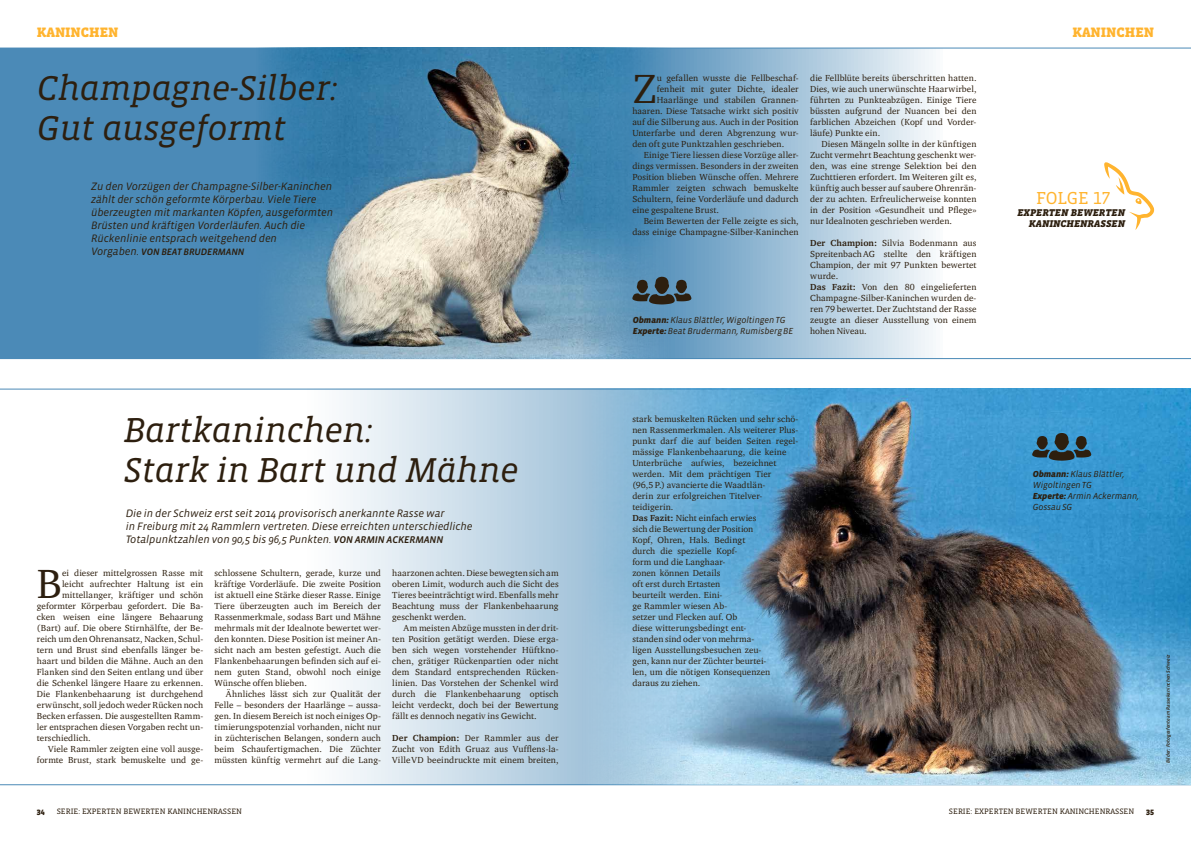
<style>
.page{position:relative;width:1191px;height:842px;background:#fff}
.page>*{position:absolute;margin:0;border:0;box-sizing:border-box;transform-origin:0 0}
.t1{font:41.8px "Charter ITC";color:#2d1f0f}
.t2{font:italic 35.3px/40px "Vista Slab OT";letter-spacing:-.02em;color:#2d1f0f}
.t3{font:17.8px "Vista Slab OT";letter-spacing:-.015em;color:#ffb42f}
.t4{font:900 14px "Vista Slab OT";color:#ffb42f}
.t5{font:italic 11px/13px "Vista Sans OT";letter-spacing:-.01em;color:#2d1f0f}
.t6{font:italic 900 10px/10.5px "Vista Slab OT";color:#2d1f0f;text-align:right}
.t7{font:italic 500 9.5px "Vista Sans OT";letter-spacing:-.01em;color:#2d1f0f}
.t8{font:9px/11px "Charter ITC";letter-spacing:.01em;color:#2d1f0f;text-align:justify}
.t9{font:italic 9px/11px "Vista Sans OT";letter-spacing:-.01em;color:#2d1f0f}
.t10{font:8px "Vista Slab OT";color:#2d1f0f}
.t11{font:900 8px "Vista Slab OT";color:#2d1f0f}
.t12{font:italic 500 5px "Vista Sans OT";color:#2d1f0f}
.s1{font-weight:400;font-size:11px}
.s2{font-weight:900}
.s3{font-weight:700}
.s4{font-weight:500;font-size:10px}
</style>
<div class="page">
<svg style="left:0;top:48px;width:943px;height:311px;background:#76a5c8"></svg>
<img style="left:253px;top:48px;width:475px;height:311px">
<svg style="left:303px;top:389px;width:274px;height:396px"></svg>
<img style="left:577px;top:389px;width:614px;height:396px">
<svg style="left:632px;top:277px;width:59px;height:27px;background:#455862"></svg>
<svg style="left:1104px;top:162px;width:50px;height:68px"></svg>
<svg style="left:1032px;top:433px;width:59px;height:28px;background:#345b6f"></svg>
<h3 class="t4" style="left:37px;top:25px;width:83px">KANINCHEN</h3>
<h3 class="t4" style="left:1072px;top:25px;width:83px">KANINCHEN</h3>
<h2 class="t2" style="left:37px;top:69px;width:302px">Champagne-Silber:<br>Gut ausgeformt</h2>
<p class="t5" style="left:91px;top:180px;width:244px">Zu den Vorzügen der Champagne-Silber-Kaninchen zählt der schön geformte Körperbau. Viele Tiere überzeugten mit markanten Köpfen, ausgeformten Brüsten und kräftigen Vorderläufen. Auch die Rückenlinie entsprach weitgehend den</p>
<p class="t7" style="left:91px;top:247px;width:155px"><span class="s1">Vorgaben.</span> VON BEAT BRUDERMANN</p>
<h1 class="t1" style="left:632px;top:62px;width:26px">Z</h1>
<p class="t8" style="left:657px;top:72px;width:143px">u gefallen wusste die Fellbeschaf-</p>
<p class="t8" style="left:657px;top:83px;width:143px">fenheit mit guter Dichte, idealer</p>
<p class="t8" style="left:657px;top:94px;width:143px">Haarlänge und stabilen Grannen-</p>
<p class="t8" style="left:632px;top:105px;width:168px">haaren. Diese Tatsache wirkt sich positiv</p>
<p class="t8" style="left:632px;top:116px;width:168px">auf die Silberung aus. Auch in der Position</p>
<p class="t8" style="left:632px;top:127px;width:168px">Unterfarbe und deren Abgrenzung wur-</p>
<p class="t8" style="left:632px;top:138px;width:153px">den oft gute Punktzahlen geschrieben.</p>
<p class="t8" style="left:643px;top:149px;width:156px">Einige Tiere liessen diese Vorzüge aller-</p>
<p class="t8" style="left:632px;top:160px;width:168px">dings vermissen. Besonders in der zweiten</p>
<p class="t8" style="left:632px;top:171px;width:168px">Position blieben Wünsche offen. Mehrere</p>
<p class="t8" style="left:632px;top:182px;width:168px">Rammler zeigten schwach bemuskelte</p>
<p class="t8" style="left:632px;top:193px;width:168px">Schultern, feine Vorderläufe und dadurch</p>
<p class="t8" style="left:632px;top:204px;width:88px">eine gespaltene Brust.</p>
<p class="t8" style="left:643px;top:215px;width:156px">Beim Bewerten der Felle zeigte es sich,</p>
<p class="t8" style="left:632px;top:226px;width:168px">dass einige Champagne-Silber-Kaninchen</p>
<p class="t9" style="left:633px;top:314px;width:162px"><span class="s2">Obmann:</span> Klaus Blättler, WigoltingenTG<br><span class="s2">Experte:</span> Beat Brudermann, RumisbergBE</p>
<p class="t8" style="left:810px;top:72px;width:168px">die Fellblüte bereits überschritten hatten.<br>Dies, wie auch unerwünschte Haarwirbel, führten zu Punkteabzügen. Einige Tiere büssten aufgrund der Nuancen bei den farblichen Abzeichen (Kopf und Vorder&shy;läufe) Punkte ein.</p>
<p class="t8" style="left:810px;top:138px;width:168px;text-indent:11px">Diesen Mängeln sollte in der künftigen Zucht vermehrt Beachtung geschenkt wer&shy;den, was eine strenge Selektion bei den Zuchttieren erfordert. Im Weiteren gilt es, künftig auch besser auf saubere Ohrenrän&shy;der zu achten. Erfreulicherweise konnten in der Position «Gesundheit und Pflege» nur Idealnoten geschrieben werden.</p>
<p class="t8" style="left:810px;top:237px;width:168px;text-align:left"><span class="s3">Der Champion:</span> Silvia Bodenmann aus<br>SpreitenbachAG stellte den kräftigen<br>Champion, der mit 97 Punkten bewertet wurde.<br><span class="s3">Das Fazit:</span> Von den 80 eingelieferten<br>Champagne-Silber-Kaninchen wurden de&shy;ren 79 bewertet. Der Zuchtstand der Rasse zeugte an dieser Ausstellung von einem hohen Niveau.</p>
<h3 class="t3" style="left:1036px;top:189px;width:76px">FOLGE 17</h3>
<p class="t6" style="left:1017px;top:208px;width:109px">EXPERTEN BEWERTEN<br>KANINCHENRASSEN</p>
<h2 class="t2" style="left:124px;top:410px;width:397px">Bartkaninchen:<br>Stark in Bart und Mähne</h2>
<p class="t5" style="left:126px;top:507px;width:348px">Die in der Schweiz erst seit 2014 provisorisch anerkannte Rasse war<br>in Freiburg mit 24 Rammlern vertreten. Diese erreichten unterschiedliche<br>Totalpunktzahlen von 90,5 bis 96,5 Punkten. <span class="s4">VON ARMIN ACKERMANN</span></p>
<h1 class="t1" style="left:37px;top:557px;width:27px">B</h1>
<p class="t8" style="left:62px;top:567px;width:143px">ei dieser mittelgrossen Rasse mit</p>
<p class="t8" style="left:62px;top:578px;width:143px">leicht aufrechter Haltung ist ein</p>
<p class="t8" style="left:62px;top:589px;width:143px">mittellanger, kräftiger und schön</p>
<p class="t8" style="left:37px;top:600px;width:168px">geformter Körperbau gefordert. Die Ba-</p>
<p class="t8" style="left:37px;top:611px;width:168px">cken weisen eine längere Behaarung</p>
<p class="t8" style="left:37px;top:622px;width:168px">(Bart) auf. Die obere Stirnhälfte, der Be-</p>
<p class="t8" style="left:37px;top:633px;width:168px">reich um den Ohrenansatz, Nacken, Schul-</p>
<p class="t8" style="left:37px;top:644px;width:168px">tern und Brust sind ebenfalls länger be-</p>
<p class="t8" style="left:37px;top:655px;width:168px">haart und bilden die Mähne. Auch an den</p>
<p class="t8" style="left:37px;top:666px;width:168px">Flanken sind den Seiten entlang und über</p>
<p class="t8" style="left:37px;top:677px;width:168px">die Schenkel längere Haare zu erkennen.</p>
<p class="t8" style="left:37px;top:688px;width:168px">Die Flankenbehaarung ist durchgehend</p>
<p class="t8" style="left:37px;top:699px;width:168px">erwünscht, soll jedoch weder Rücken noch</p>
<p class="t8" style="left:37px;top:710px;width:168px">Becken erfassen. Die ausgestellten Ramm-</p>
<p class="t8" style="left:37px;top:721px;width:168px">ler entsprachen diesen Vorgaben recht un-</p>
<p class="t8" style="left:37px;top:732px;width:55px">terschiedlich.</p>
<p class="t8" style="left:48px;top:743px;width:156px">Viele Rammler zeigten eine voll ausge-</p>
<p class="t8" style="left:37px;top:754px;width:168px">formte Brust, stark bemuskelte und ge-</p>
<p class="t8" style="left:214px;top:567px;width:168px">schlossene Schultern, gerade, kurze und kräftige Vorderläufe. Die zweite Position ist aktuell eine Stärke dieser Rasse. Einige Tiere überzeugten auch im Bereich der Rassenmerkmale, sodass Bart und Mähne mehrmals mit der Idealnote bewertet wer&shy;den konnten. Diese Position ist meiner An&shy;sicht nach am besten gefestigt. Auch die Flankenbehaarungen befinden sich auf ei&shy;nem guten Stand, obwohl noch einige Wünsche offen blieben.</p>
<p class="t8" style="left:214px;top:688px;width:168px;text-indent:11px">Ähnliches lässt sich zur Qualität der Felle – besonders der Haarlänge – aussa&shy;gen. In diesem Bereich ist noch einiges Op&shy;timierungspotenzial vorhanden, nicht nur in züchterischen Belangen, sondern auch beim Schaufertigmachen. Die Züchter müssten künftig vermehrt auf die Lang-</p>
<p class="t8" style="left:392px;top:567px;width:168px">haarzonen achten. Diese bewegten sich am oberen Limit, wodurch auch die Sicht des Tieres beeinträchtigt wird. Ebenfalls mehr Beachtung muss der Flankenbehaarung geschenkt werden.</p>
<p class="t8" style="left:392px;top:622px;width:168px;text-indent:11px">Am meisten Abzüge mussten in der drit&shy;ten Position getätigt werden. Diese erga&shy;ben sich wegen vorstehender Hüftkno&shy;chen, grätiger Rückenpartien oder nicht dem Standard entsprechenden Rücken&shy;linien. Das Vorstehen der Schenkel wird durch die Flankenbehaarung optisch leicht verdeckt, doch bei der Bewertung fällt es dennoch negativ ins Gewicht.</p>
<p class="t8" style="left:392px;top:732px;width:168px"><span class="s3">Der Champion:</span> Der Rammler aus der Zucht von Edith Gruaz aus Vufflens-la-VilleVD beeindruckte mit einem breiten,</p>
<p class="t8" style="left:632px;top:413px;width:167px;text-align:left">stark bemuskelten Rücken und sehr schö&shy;nen Rassenmerkmalen. Als weiterer Plus&shy;punkt darf die auf beiden Seiten regel&shy;mässige Flankenbehaarung, die keine<br>Unterbrüche aufwies, bezeichnet werden. Mit dem prächtigen Tier (96,5P.) avancierte die Waadtlän-<br>derin zur erfolgreichen Titelver&shy;teidigerin.<br><span class="s3">Das Fazit:</span> Nicht einfach erwies<br>sich die Bewertung der Position<br>Kopf, Ohren, Hals. Bedingt<br>durch die spezielle Kopf-<br>form und die Langhaar-<br>zonen können Details<br>oft erst durch Ertasten<br>beurteilt werden. Eini-<br>ge Rammler wiesen Ab-<br>setzer und Flecken auf. Ob<br>diese witterungsbedingt ent-<br>standen sind oder von mehrma-<br>ligen Ausstellungsbesuchen zeu-<br>gen, kann nur der Züchter beurtei-<br>len, um die nötigen Konsequenzen daraus zu ziehen.</p>
<p class="t9" style="left:1032px;top:468px;width:108px"><span class="s2">Obmann:</span> Klaus Blättler,<br>WigoltingenTG<br><span class="s2">Experte:</span> Armin Ackermann,<br>GossauSG</p>
<p class="t12" style="left:1165px;top:763px;width:110px;rotate:-90deg">Bilder: Fotografenteam Rassekaninchen Schweiz</p>
<p class="t11" style="left:37px;top:807px;width:9px">34</p>
<p class="t10" style="left:57px;top:807px;width:187px">SERIE: EXPERTEN BEWERTEN KANINCHENRASSEN</p>
<p class="t10" style="left:949px;top:808px;width:187px">SERIE: EXPERTEN BEWERTEN KANINCHENRASSEN</p>
<p class="t11" style="left:1146px;top:808px;width:9px">35</p>
</div>
